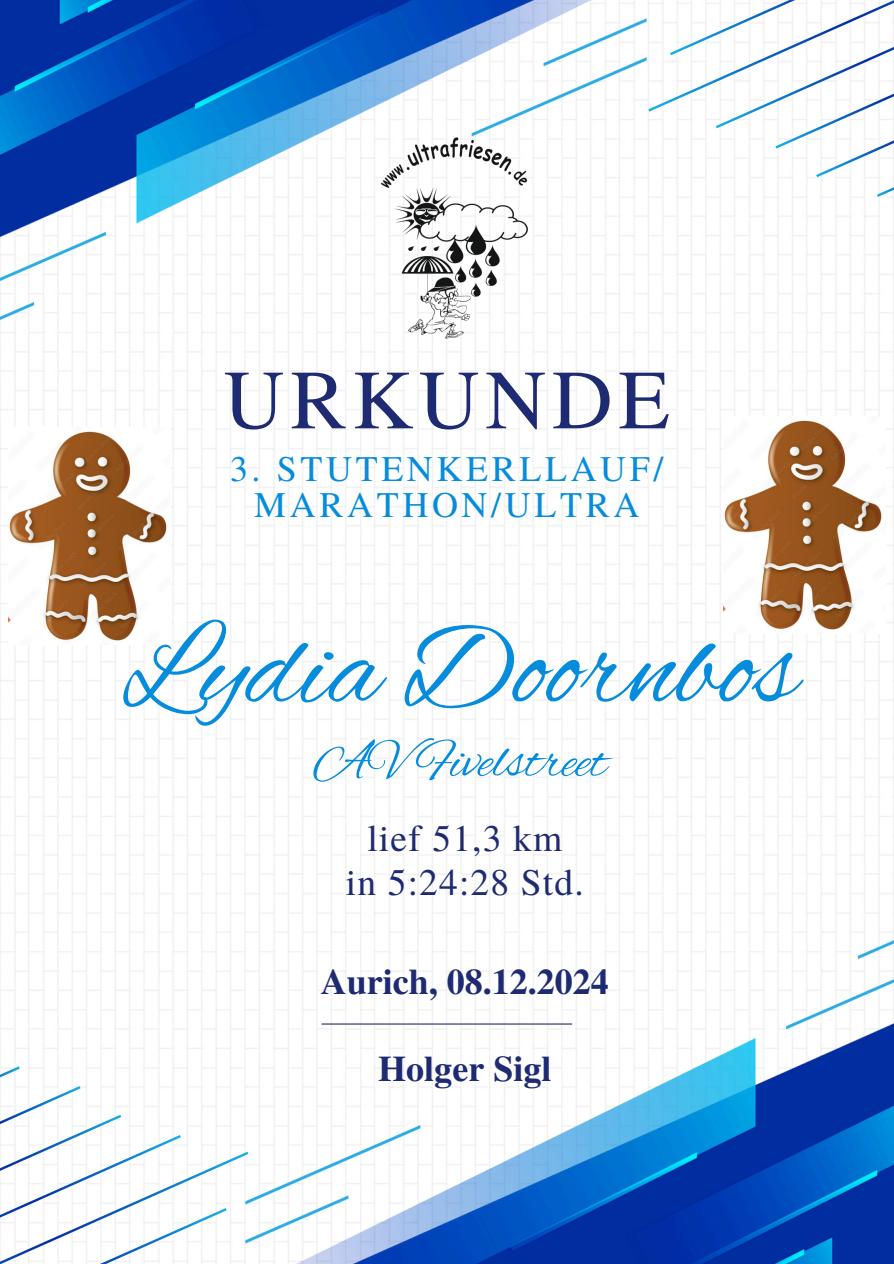
<style>
.page{position:relative;width:894px;height:1264px;background:#fff}
.page>*{position:absolute;margin:0;border:0;box-sizing:border-box;transform-origin:0 0}
.t1{font:120px "Alex Brush";color:#068cdc}
.t2{font:84px "Te X Gyre Termes";letter-spacing:.07em;color:#1e2b72}
.t3{font:54px "Alex Brush";color:#068cdc}
.t4{font:37.5px "Te X Gyre Termes";letter-spacing:.03em;color:#1e2b72}
.t5{font:36px/36px "Te X Gyre Termes";letter-spacing:.1em;color:#068cdc;text-align:center}
.t6{font:700 36px "Te X Gyre Termes";color:#1e2b72}
</style>
<div class="page">
<img style="left:245px;top:911px;width:648px;height:352px">
<img style="left:0;top:0;width:646px;height:350px">
<svg style="left:646px;top:0;width:247px;height:231px"></svg>
<svg style="left:667px;top:0;width:226px;height:230px"></svg>
<svg style="left:229px;top:1032px;width:21px;height:231px"></svg>
<svg style="left:0;top:1032px;width:229px;height:231px"></svg>
<hr style="left:321px;top:1023px;width:251px;height:1px;background:#1e2b72">
<img style="left:381px;top:131px;width:147px;height:214px">
<img style="left:8px;top:427px;width:162px;height:217px">
<img style="left:723px;top:416px;width:162px;height:217px">
<p class="t2" style="left:224px;top:339px;width:447px">URKUNDE</p>
<p class="t5" style="left:230px;top:449px;width:435px">3. STUTENKERLLAUF/<br>MARATHON/ULTRA</p>
<p class="t1" style="left:123px;top:602px;width:675px">Lydia Doornbos</p>
<p class="t3" style="left:313px;top:731px;width:295px">AVFivelstreet</p>
<h2 class="t4" style="left:367px;top:811px;width:196px">lief 51,3 km</h2>
<p class="t4" style="left:346px;top:855px;width:239px">in 5:24:28 Std.</p>
<p class="t6" style="left:320px;top:953px;width:290px">Aurich, 08.12.2024</p>
<h3 class="t6" style="left:378px;top:1040px;width:175px">Holger Sigl</h3>
</div>
